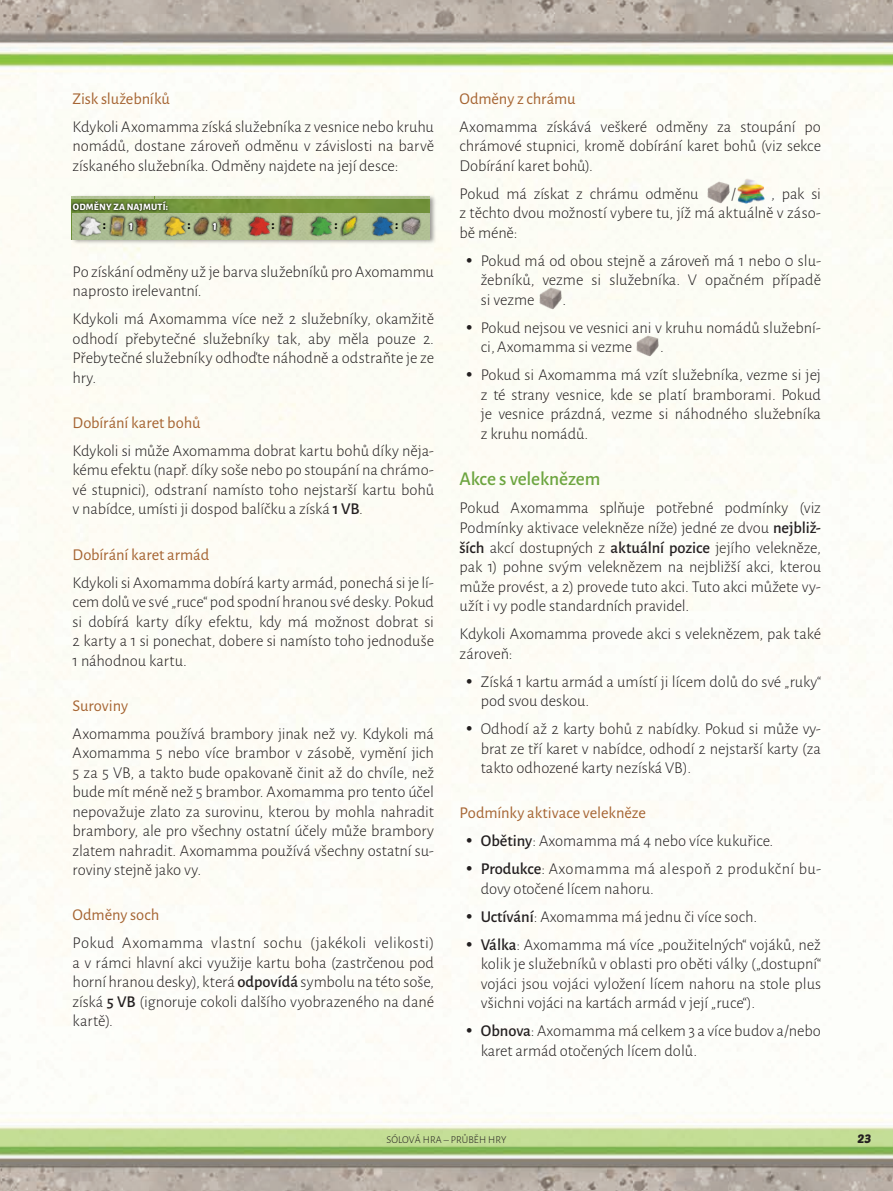
<style>
.page{position:relative;width:893px;height:1191px;background:#fff}
.page>*{position:absolute;margin:0;border:0;box-sizing:border-box;transform-origin:0 0}
.SOLO_sub_sub_section_copy{font:500 19.5px "Alegreya Sans";letter-spacing:-.01em;color:#6da540}
.Main_Text{font:300 16.5px/19.5px "Alegreya Sans";color:#231f20;text-align:justify}
.SOLO_4th_heading{font:16.5px "Alegreya Sans";letter-spacing:-.005em;color:#a66533}
.t1{font:700 14.55px "Alegreya Sans";color:#000}
.t2{font:12px "Poetsen One";color:#231f20}
.chapter_name_-_section_name{font:300 10.5px "Alegreya Sans";letter-spacing:.015em;color:#231f20}
.t3{font:800 9.75px "Alegreya Sans";letter-spacing:.015em;color:#fff}
.t4{font:9.75px "Poetsen One";color:#fff}
.t5{font:6.45px/8.4px "Alegreya Sans";color:#000}
.t6{font:italic 6.45px "Alegreya Sans";color:#000}
.s1{font-weight:500}
.s2{font-family:"Algerian";font-weight:400}
</style>
<div class="page">
<img style="left:0;top:0;width:893px;height:1191px">
<img style="left:707px;top:182px;width:22px;height:21px">
<img style="left:738px;top:179px;width:26px;height:24px">
<img style="left:539px;top:288px;width:22px;height:21px">
<img style="left:637px;top:335px;width:22px;height:22px">
<div style="left:72px;top:194px;width:365px;height:50px;background:#231f20;opacity:.44"></div>
<img style="left:72px;top:197px;width:357px;height:42px">
<img style="left:156px;top:197px;width:273px;height:2px">
<img style="left:72px;top:197px;width:81px;height:2px">
<div style="left:73px;top:214px;width:356px;height:25px;background:#b2c295"></div>
<svg style="left:72px;top:199px;width:98px;height:14px"></svg>
<svg style="left:78px;top:215px;width:24px;height:22px"></svg>
<img style="left:80px;top:217px;width:20px;height:18px">
<svg style="left:163px;top:215px;width:24px;height:22px"></svg>
<img style="left:165px;top:217px;width:20px;height:18px">
<svg style="left:247px;top:215px;width:24px;height:22px"></svg>
<img style="left:249px;top:217px;width:20px;height:18px">
<svg style="left:309px;top:215px;width:24px;height:22px"></svg>
<img style="left:312px;top:217px;width:19px;height:18px">
<svg style="left:370px;top:215px;width:24px;height:22px"></svg>
<img style="left:373px;top:217px;width:20px;height:18px">
<svg style="left:132px;top:214px;width:18px;height:24px"></svg>
<img style="left:134px;top:216px;width:14px;height:20px">
<svg style="left:216px;top:214px;width:17px;height:24px"></svg>
<img style="left:218px;top:216px;width:13px;height:20px">
<svg style="left:127px;top:220px;width:8px;height:13px"></svg>
<svg style="left:129px;top:222px;width:5px;height:9px"></svg>
<svg style="left:210px;top:220px;width:9px;height:13px"></svg>
<svg style="left:212px;top:222px;width:5px;height:9px"></svg>
<svg style="left:277px;top:214px;width:18px;height:23px"></svg>
<img style="left:279px;top:216px;width:14px;height:19px">
<svg style="left:108px;top:214px;width:18px;height:23px"></svg>
<img style="left:110px;top:216px;width:14px;height:19px">
<svg style="left:401px;top:216px;width:20px;height:20px"></svg>
<img style="left:403px;top:218px;width:16px;height:16px">
<svg style="left:340px;top:215px;width:18px;height:22px"></svg>
<img style="left:342px;top:216px;width:15px;height:20px">
<svg style="left:192px;top:215px;width:18px;height:21px"></svg>
<img style="left:194px;top:217px;width:15px;height:18px">
<p class="SOLO_4th_heading" style="left:73px;top:87px;width:99px">Zisk služebníků</p>
<p class="Main_Text" style="left:73px;top:116px;width:363px">Kdykoli Axomamma získá služebníka z vesnice nebo kruhu nomádů, dostane zároveň odměnu v závislosti na barvě získaného služebníka. Odměny najdete na její desce:</p>
<p class="t5" style="left:326px;top:121px;width:62px">nomádů (doplňte kruh).</p>
<p class="t5" style="left:186px;top:124px;width:69px">(přednostně platí kameny).</p>
<p class="t6" style="left:295px;top:144px;width:121px">odměnu v závislosti na jeho barvě podle tabulky níže.</p>
<p class="t5" style="left:185px;top:144px;width:84px">veleknězem. Jinak na dostupném</p>
<p class="t5" style="left:185px;top:161px;width:93px">hodinových ručiček. Chce se vyhnout</p>
<p class="t5" style="left:326px;top:158px;width:78px">Vezme si odpovídající suroviny a umístí je do své zásoby.</p>
<p class="t3" style="left:73px;top:200px;width:97px">ODMĚNY ZA NAJMUTÍ:</p>
<p class="t1" style="left:103px;top:213px;width:5px">:</p>
<p class="t1" style="left:187px;top:213px;width:5px">:</p>
<p class="t1" style="left:272px;top:213px;width:5px">:</p>
<p class="t1" style="left:334px;top:213px;width:5px">:</p>
<p class="t1" style="left:395px;top:213px;width:5px">:</p>
<p class="t4" style="left:129px;top:220px;width:5px">1</p>
<p class="t4" style="left:213px;top:220px;width:5px">1</p>
<p class="Main_Text" style="left:73px;top:261px;width:363px">Po získání odměny už je barva služebníků pro Axomammu naprosto irelevantní.</p>
<p class="Main_Text" style="left:73px;top:309px;width:363px">Kdykoli má Axomamma více než 2 služebníky, okamžitě odhodí přebytečné služebníky tak, aby měla pouze 2.<br>Přebytečné služebníky odhoďte náhodně a odstraňte je ze hry.</p>
<p class="SOLO_4th_heading" style="left:73px;top:411px;width:129px">Dobírání karet bohů</p>
<p class="Main_Text" style="left:73px;top:440px;width:363px">Kdykoli si může Axomamma dobrat kartu bohů díky něja&shy;kému efektu (např. díky soše nebo po stoupání na chrámo&shy;vé stupnici), odstraní namísto toho nejstarší kartu bohů v nabídce, umísti ji dospod balíčku a získá <span class="s1">1 VB</span>.</p>
<p class="SOLO_4th_heading" style="left:73px;top:543px;width:138px">Dobírání karet armád</p>
<p class="Main_Text" style="left:73px;top:572px;width:363px">Kdykoli si Axomamma dobírá karty armád, ponechá si je lí&shy;cem dolů ve své „ruce“ pod spodní hranou své desky. Pokud si dobírá karty díky efektu, kdy má možnost dobrat si 2 karty a 1 si ponechat, dobere si namísto toho jednoduše 1 náhodnou kartu.</p>
<p class="SOLO_4th_heading" style="left:73px;top:694px;width:57px">Suroviny</p>
<p class="Main_Text" style="left:73px;top:723px;width:363px">Axomamma používá brambory jinak než vy. Kdykoli má Axomamma 5 nebo více brambor v zásobě, vymění jich 5 za 5 VB, a takto bude opakovaně činit až do chvíle, než bude mít méně než 5 brambor. Axomamma pro tento účel nepovažuje zlato za surovinu, kterou by mohla nahradit brambory, ale pro všechny ostatní účely může brambory zlatem nahradit. Axomamma používá všechny ostatní su&shy;roviny stejně jako vy.</p>
<p class="SOLO_4th_heading" style="left:73px;top:903px;width:88px">Odměny soch</p>
<p class="Main_Text" style="left:73px;top:932px;width:363px">Pokud Axomamma vlastní sochu (jakékoli velikosti) a v rámci hlavní akci využije kartu boha (zastrčenou pod horní hranou desky), která <span class="s1">odpovídá</span> symbolu na této soše, získá <span class="s1">5 VB</span> (ignoruje cokoli dalšího vyobrazeného na dané kartě).</p>
<p class="SOLO_4th_heading" style="left:460px;top:87px;width:118px">Odměny z chrámu</p>
<p class="Main_Text" style="left:460px;top:116px;width:363px">Axomamma získává veškeré odměny za stoupání po chrámové stupnici, kromě dobírání karet bohů (viz sekce Dobírání karet bohů).</p>
<p class="Main_Text" style="left:460px;top:183px;width:241px">Pokud má získat z chrámu odměnu</p>
<p class="Main_Text" style="left:731px;top:183px;width:6px">/</p>
<p class="Main_Text" style="left:460px;top:183px;width:363px;text-indent:311px">, pak si z těchto dvou možností vybere tu, jíž má aktuálně v záso&shy;bě méně:</p>
<p class="Main_Text" style="left:481px;top:250px;width:342px;text-indent:-17px"><span class="s2">•</span> Pokud má od obou stejně a zároveň má 1 nebo 0 slu&shy;žebníků, vezme si služebníka. V opačném případě si vezme</p>
<p class="Main_Text" style="left:562px;top:289px;width:5px">.</p>
<p class="Main_Text" style="left:481px;top:317px;width:342px;text-indent:-17px"><span class="s2">•</span> Pokud nejsou ve vesnici ani v kruhu nomádů služební&shy;ci, Axomamma si vezme</p>
<p class="Main_Text" style="left:660px;top:337px;width:5px">.</p>
<p class="Main_Text" style="left:481px;top:365px;width:342px;text-indent:-17px"><span class="s2">•</span> Pokud si Axomamma má vzít služebníka, vezme si jej z té strany vesnice, kde se platí bramborami. Pokud je vesnice prázdná, vezme si náhodného služebníka z kruhu nomádů.</p>
<p class="SOLO_sub_sub_section_copy" style="left:460px;top:465px;width:142px">Akce s veleknězem</p>
<p class="Main_Text" style="left:460px;top:498px;width:363px">Pokud Axomamma splňuje potřebné podmínky (viz Podmínky aktivace velekněze níže) jedné ze dvou <span class="s1">nejbliž&shy;ších</span> akcí dostupných z <span class="s1">aktuální pozice</span> jejího velekněze, pak 1) pohne svým veleknězem na nejbližší akci, kterou může provést, a 2) provede tuto akci. Tuto akci můžete vy&shy;užít i vy podle standardních pravidel.</p>
<p class="Main_Text" style="left:460px;top:623px;width:363px">Kdykoli Axomamma provede akci s veleknězem, pak také zároveň:</p>
<p class="Main_Text" style="left:481px;top:671px;width:342px;text-indent:-17px"><span class="s2">•</span> Získá 1 kartu armád a umístí ji lícem dolů do své „ruky“ pod svou deskou.</p>
<p class="Main_Text" style="left:481px;top:718px;width:342px;text-indent:-17px"><span class="s2">•</span> Odhodí až 2 karty bohů z nabídky. Pokud si může vy&shy;brat ze tří karet v nabídce, odhodí 2 nejstarší karty (za takto odhozené karty nezíská VB).</p>
<p class="SOLO_4th_heading" style="left:460px;top:801px;width:188px">Podmínky aktivace velekněze</p>
<p class="Main_Text" style="left:464px;top:830px;width:311px"><span class="s2">•</span> <span class="s1">Obětiny</span>: Axomamma má 4 nebo více kukuřice.</p>
<p class="Main_Text" style="left:481px;top:858px;width:342px;text-indent:-17px"><span class="s2">•</span> <span class="s1">Produkce</span>: Axomamma má alespoň 2 produkční bu&shy;dovy otočené lícem nahoru.</p>
<p class="Main_Text" style="left:464px;top:906px;width:295px"><span class="s2">•</span> <span class="s1">Uctívání</span>: Axomamma má jednu či více soch.</p>
<p class="Main_Text" style="left:481px;top:934px;width:342px;text-indent:-17px"><span class="s2">•</span> <span class="s1">Válka</span>: Axomamma má více „použitelných“ vojáků, než kolik je služebníků v oblasti pro oběti války („dostupní“ vojáci jsou vojáci vyložení lícem nahoru na stole plus všichni vojáci na kartách armád v její „ruce“).</p>
<p class="Main_Text" style="left:481px;top:1020px;width:342px;text-indent:-17px"><span class="s2">•</span> <span class="s1">Obnova</span>: Axomamma má celkem 3 a více budov a/nebo karet armád otočených lícem dolů.</p>
<p class="chapter_name_-_section_name" style="left:386px;top:1133px;width:121px">SÓLOVÁ HRA – PRŮBĚH HRY</p>
<p class="t2" style="left:857px;top:1131px;width:15px">23</p>
</div>
